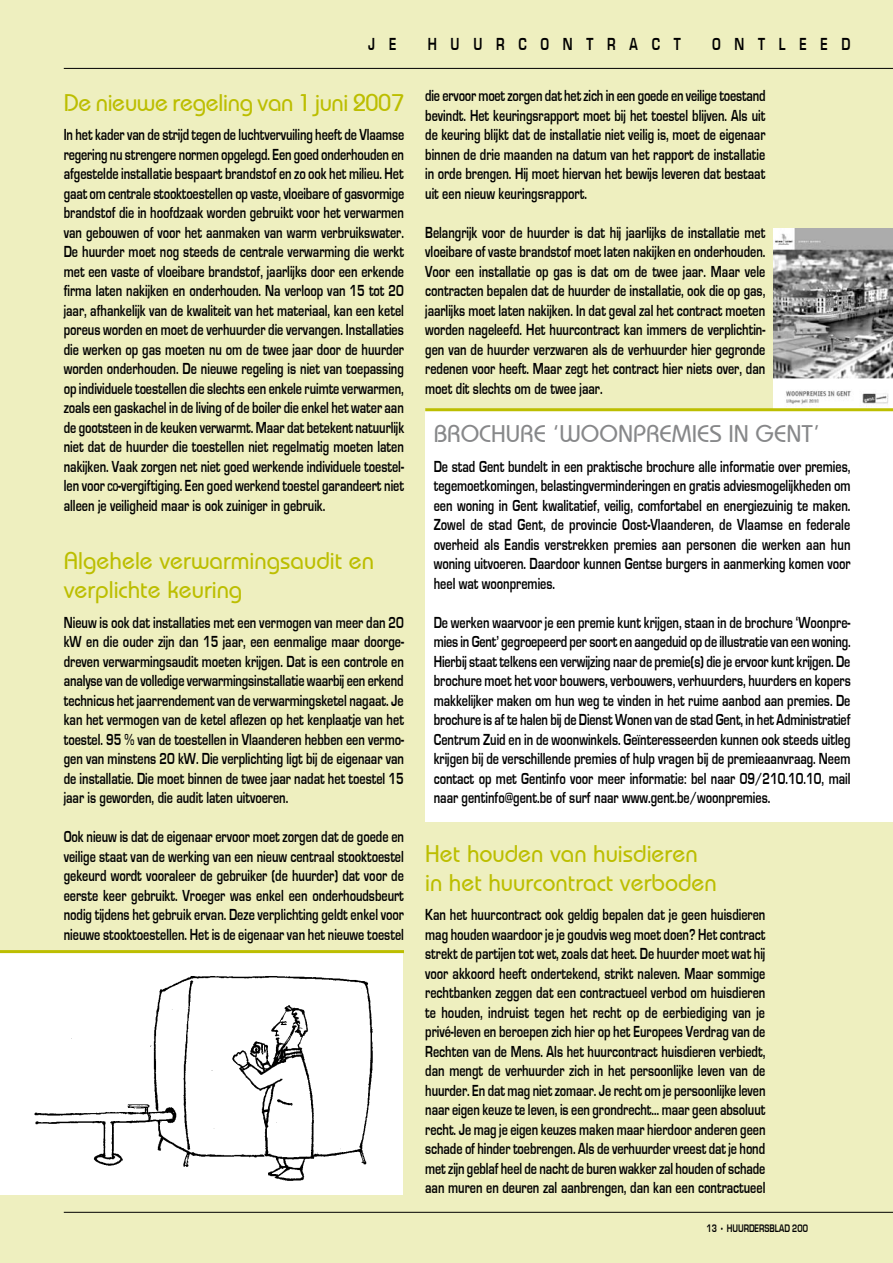
<style>
.page{position:relative;width:893px;height:1263px;background:#eeefbf}
.page>*{position:absolute;margin:0;border:0;box-sizing:border-box;transform-origin:0 0}
.t1{font:500 24px/29.2px "Bauhaus IT Cby BT";color:#bcbe00}
.t2{font:500 24px "Bauhaus IT Cby BT";color:#87888a}
.t3{font:18px "Eurose Cond";letter-spacing:.86em;color:#000}
.t4{font:16.5px/19.5px "Eurose Cond";color:#000;text-align:justify}
.t5{font:11.25px "Eurose Cond";color:#000}
.s1{font-size:11.55px}
</style>
<div class="page">
<hr style="left:64px;top:1212px;width:829px;height:1px;background:#000">
<hr style="left:64px;top:68px;width:829px;height:1px;background:#000">
<div style="left:425px;top:410px;width:468px;height:412px;background:#fff"></div>
<div style="left:0;top:952px;width:403px;height:243px;background:#fff"></div>
<hr style="left:0;top:950px;width:404px;height:3px;background:#bcbe00">
<img style="left:34px;top:976px;width:339px;height:205px">
<img style="left:774px;top:229px;width:119px;height:179px">
<img style="left:775px;top:380px;width:118px;height:28px">
<hr style="left:425px;top:408px;width:468px;height:3px;background:#bcbe00">
<p class="t3" style="left:368px;top:34px;width:30px">j e</p>
<p class="t3" style="left:428px;top:34px;width:253px">h u u r cont r a ct</p>
<p class="t3" style="left:712px;top:34px;width:140px">ont l e e d</p>
<h1 class="t1" style="left:64px;top:87px;width:342px">De nieuwe regeling van 1 juni 2007</h1>
<p class="t4" style="left:64px;top:125px;width:342px">In het kader van de strijd tegen de luchtvervuiling heeft de Vlaamse regering nu strengere normen opgelegd. Een goed onderhouden en afgestelde installatie bespaart brandstof en zo ook het milieu. Het gaat om centrale stooktoestellen op vaste, vloeibare of gasvormige brandstof die in hoofdzaak worden gebruikt voor het verwarmen van gebouwen of voor het aanmaken van warm verbruikswater.<br>De huurder moet nog steeds de centrale verwarming die werkt met een vaste of vloeibare brandstof, jaarlijks door een erkende firma laten nakijken en onderhouden. Na verloop van 15 tot 20 jaar, afhankelijk van de kwaliteit van het materiaal, kan een ketel poreus worden en moet de verhuurder die vervangen. Installaties die werken op gas moeten nu om de twee jaar door de huurder worden onderhouden. De nieuwe regeling is niet van toepassing op individuele toestellen die slechts een enkele ruimte verwarmen, zoals een gaskachel in de living of de boiler die enkel het water aan de gootsteen in de keuken verwarmt. Maar dat betekent natuurlijk niet dat de huurder die toestellen niet regelmatig moeten laten nakijken. Vaak zorgen net niet goed werkende individuele toestel&shy;len voor <span class="s1">co</span>-vergiftiging. Een goed werkend toestel garandeert niet alleen je veiligheid maar is ook zuiniger in gebruik.</p>
<h1 class="t1" style="left:64px;top:546px;width:312px">Algehele verwarmingsaudit en verplichte keuring</h1>
<p class="t4" style="left:64px;top:612px;width:342px">Nieuw is ook dat installaties met een vermogen van meer dan 20 kW en die ouder zijn dan 15 jaar, een eenmalige maar doorge&shy;dreven verwarmingsaudit moeten krijgen. Dat is een controle en analyse van de volledige verwarmingsinstallatie waarbij een erkend technicus het jaarrendement van de verwarmingsketel nagaat. Je kan het vermogen van de ketel aflezen op het kenplaatje van het toestel. 95 % van de toestellen in Vlaanderen hebben een vermo&shy;gen van minstens 20 kW. Die verplichting ligt bij de eigenaar van de installatie. Die moet binnen de twee jaar nadat het toestel 15 jaar is geworden, die audit laten uitvoeren.</p>
<p class="t4" style="left:64px;top:827px;width:342px">Ook nieuw is dat de eigenaar ervoor moet zorgen dat de goede en veilige staat van de werking van een nieuw centraal stooktoestel gekeurd wordt vooraleer de gebruiker (de huurder) dat voor de eerste keer gebruikt. Vroeger was enkel een onderhoudsbeurt nodig tijdens het gebruik ervan. Deze verplichting geldt enkel voor nieuwe stooktoestellen. Het is de eigenaar van het nieuwe toestel</p>
<p class="t4" style="left:425px;top:86px;width:342px">die ervoor moet zorgen dat het zich in een goede en veilige toestand bevindt. Het keuringsrapport moet bij het toestel blijven. Als uit de keuring blijkt dat de installatie niet veilig is, moet de eigenaar binnen de drie maanden na datum van het rapport de installatie in orde brengen. Hij moet hiervan het bewijs leveren dat bestaat uit een nieuw keuringsrapport.</p>
<p class="t4" style="left:425px;top:222px;width:342px">Belangrijk voor de huurder is dat hij jaarlijks de installatie met vloeibare of vaste brandstof moet laten nakijken en onderhouden.<br>Voor een installatie op gas is dat om de twee jaar. Maar vele contracten bepalen dat de huurder de installatie, ook die op gas, jaarlijks moet laten nakijken. In dat geval zal het contract moeten worden nageleefd. Het huurcontract kan immers de verplichtin&shy;gen van de huurder verzwaren als de verhuurder hier gegronde redenen voor heeft. Maar zegt het contract hier niets over, dan moet dit slechts om de twee jaar.</p>
<h1 class="t2" style="left:434px;top:419px;width:43px">Broch</h1>
<h1 class="t2" style="left:506px;top:419px;width:73px">ure ‘Woon</h1>
<h1 class="t2" style="left:633px;top:419px;width:188px">premies in Gent’</h1>
<p class="t4" style="left:434px;top:456px;width:418px">De stad Gent bundelt in een praktische brochure alle informatie over premies, tegemoetkomingen, belastingverminderingen en gratis adviesmogelijkheden om een woning in Gent kwalitatief, veilig, comfortabel en energiezuinig te maken.<br>Zowel de stad Gent, de provincie Oost-Vlaanderen, de Vlaamse en federale overheid als Eandis verstrekken premies aan personen die werken aan hun woning uitvoeren. Daardoor kunnen Gentse burgers in aanmerking komen voor heel wat woonpremies.</p>
<p class="t4" style="left:434px;top:612px;width:419px">De werken waarvoor je een premie kunt krijgen, staan in de brochure ‘Woonpre&shy;mies in Gent’ gegroepeerd per soort en aangeduid op de illustratie van een woning.<br>Hierbij staat telkens een verwijzing naar de premie(s) die je ervoor kunt krijgen. De brochure moet het voor bouwers, verbouwers, verhuurders, huurders en kopers makkelijker maken om hun weg te vinden in het ruime aanbod aan premies. De brochure is af te halen bij de Dienst Wonen van de stad Gent, in het Administratief Centrum Zuid en in de woonwinkels. Geïnteresseerden kunnen ook steeds uitleg krijgen bij de verschillende premies of hulp vragen bij de premieaanvraag. Neem contact op met Gentinfo voor meer informatie: bel naar 09/210.10.10, mail naar gentinfo@gent.be of surf naar www.gent.be/woonpremies.</p>
<h1 class="t1" style="left:425px;top:838px;width:293px">Het houden van huisdieren in het huurcontract verboden</h1>
<p class="t4" style="left:425px;top:905px;width:342px">Kan het huurcontract ook geldig bepalen dat je geen huisdieren mag houden waardoor je je goudvis weg moet doen? Het contract strekt de partijen tot wet, zoals dat heet. De huurder moet wat hij voor akkoord heeft ondertekend, strikt naleven. Maar sommige rechtbanken zeggen dat een contractueel verbod om huisdieren te houden, indruist tegen het recht op de eerbiediging van je privé-leven en beroepen zich hier op het Europees Verdrag van de Rechten van de Mens. Als het huurcontract huisdieren verbiedt, dan mengt de verhuurder zich in het persoonlijke leven van de huurder. En dat mag niet zomaar. Je recht om je persoonlijke leven naar eigen keuze te leven, is een grondrecht… maar geen absoluut recht. Je mag je eigen keuzes maken maar hierdoor anderen geen schade of hinder toebrengen. Als de verhuurder vreest dat je hond met zijn geblaf heel de nacht de buren wakker zal houden of schade aan muren en deuren zal aanbrengen, dan kan een contractueel</p>
<p class="t5" style="left:707px;top:1222px;width:103px">13 • Huurdersblad 200</p>
</div>
